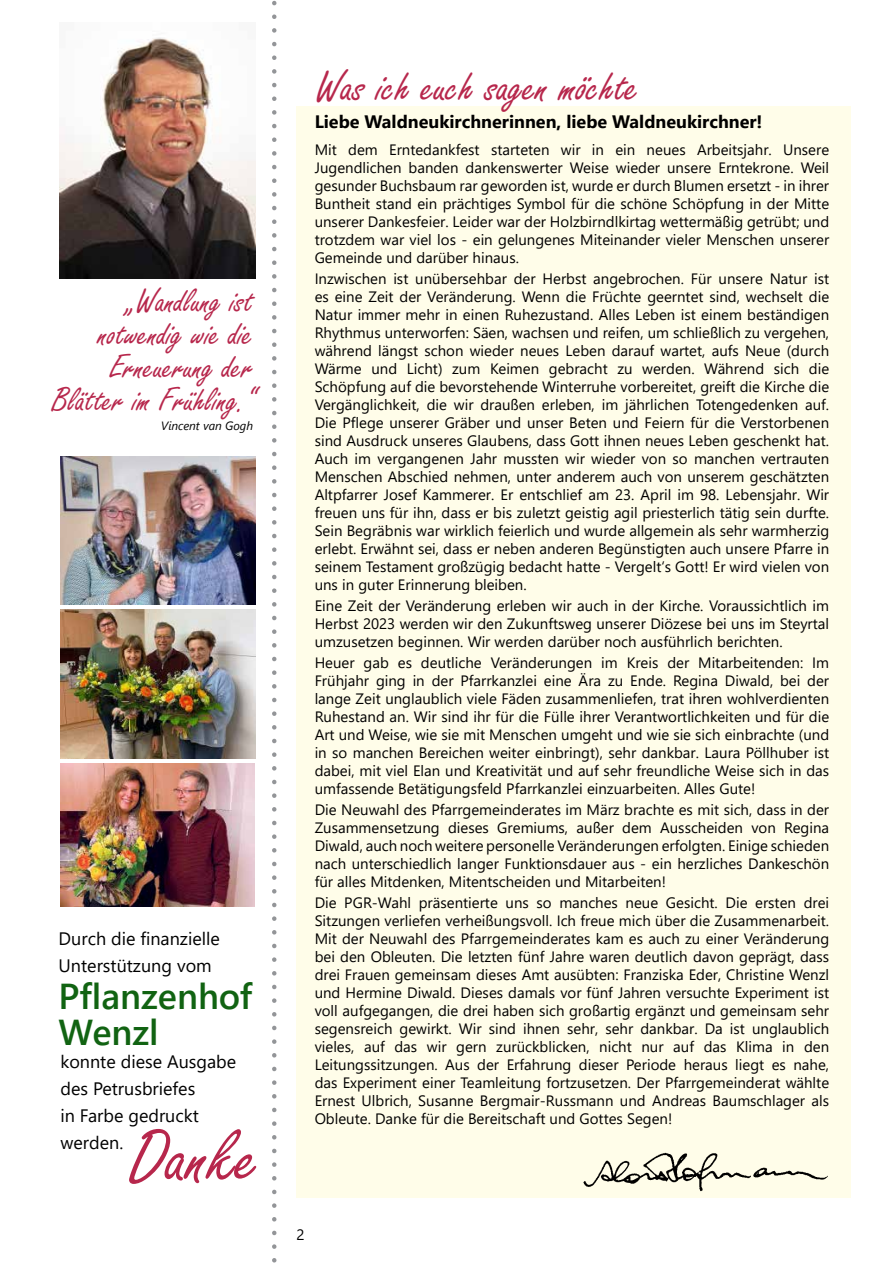
<style>
.page{position:relative;width:893px;height:1263px;background:#fff}
.page>*{position:absolute;margin:0;border:0;box-sizing:border-box;transform-origin:0 0}
.t1{font:81px "Freestyle Script";color:#b7274c}
.t2{font:46.5px "Freestyle Script";color:#b7274c}
.t3{font:36px/33px "Freestyle Script";color:#b7274c;text-align:right}
.t4{font:600 36px/36px "Segoe UI";color:#116312}
.t5{font:18px/27px "Segoe UI";color:#000}
.t6{font:700 18px "Segoe UI";color:#000}
.t7{font:15px/18px "Segoe UI";color:#000;text-align:justify}
.t8{font:italic 12px "Segoe UI";color:#000}
</style>
<div class="page">
<svg style="left:272px;top:0;width:5px;height:1263px"></svg>
<div style="left:296px;top:106px;width:554px;height:1092px;background:#fffde9"></div>
<img style="left:60px;top:37px;width:195px;height:241px">
<img style="left:583px;top:1152px;width:245px;height:40px">
<img style="left:61px;top:763px;width:193px;height:144px">
<img style="left:61px;top:609px;width:194px;height:149px">
<img style="left:61px;top:457px;width:194px;height:147px">
<h3 class="t3" style="left:52px;top:286px;width:202px">„Wandlung ist notwendig wie die<br>Erneuerung der<br>Blätter im Frühling.“</h3>
<p class="t8" style="left:161px;top:415px;width:94px">Vincent van Gogh</p>
<p class="t5" style="left:59px;top:924px;width:163px">Durch die finanzielle<br>Unterstützung vom</p>
<h3 class="t4" style="left:59px;top:975px;width:195px">Pflanzenhof<br>Wenzl</h3>
<p class="t5" style="left:60px;top:1046px;width:177px">konnte diese Ausgabe des Petrusbriefes<br>in Farbe gedruckt werden.</p>
<h1 class="t1" style="left:129px;top:1113px;width:132px">Danke</h1>
<h2 class="t2" style="left:316px;top:61px;width:325px">Was ich euch sagen möchte</h2>
<p class="t6" style="left:315px;top:105px;width:449px">Liebe Waldneukirchnerinnen, liebe Waldneukirchner!</p>
<p class="t7" style="left:315px;top:139px;width:516px">Mit dem Erntedankfest starteten wir in ein neues Arbeitsjahr. Unsere Jugendlichen banden dankenswerter Weise wieder unsere Erntekrone. Weil gesunder Buchsbaum rar geworden ist, wurde er durch Blumen ersetzt - in ihrer Buntheit stand ein prächtiges Symbol für die schöne Schöpfung in der Mitte unserer Dankesfeier. Leider war der Holzbirndlkirtag wettermäßig getrübt; und trotzdem war viel los - ein gelungenes Miteinander vieler Menschen unserer Gemeinde und darüber hinaus.</p>
<p class="t7" style="left:315px;top:268px;width:516px">Inzwischen ist unübersehbar der Herbst angebrochen. Für unsere Natur ist es eine Zeit der Veränderung. Wenn die Früchte geerntet sind, wechselt die Natur immer mehr in einen Ruhezustand. Alles Leben ist einem beständigen Rhythmus unterworfen: Säen, wachsen und reifen, um schließlich zu vergehen, während längst schon wieder neues Leben darauf wartet, aufs Neue (durch Wärme und Licht) zum Keimen gebracht zu werden. Während sich die Schöpfung auf die bevorstehende Winterruhe vorbereitet, greift die Kirche die Vergänglichkeit, die wir draußen erleben, im jährlichen Totengedenken auf.<br>Die Pflege unserer Gräber und unser Beten und Feiern für die Verstorbenen sind Ausdruck unseres Glaubens, dass Gott ihnen neues Leben geschenkt hat.<br>Auch im vergangenen Jahr mussten wir wieder von so manchen vertrauten Menschen Abschied nehmen, unter anderem auch von unserem geschätzten Altpfarrer Josef Kammerer. Er entschlief am 23. April im 98. Lebensjahr. Wir freuen uns für ihn, dass er bis zuletzt geistig agil priesterlich tätig sein durfte.<br>Sein Begräbnis war wirklich feierlich und wurde allgemein als sehr warmherzig erlebt. Erwähnt sei, dass er neben anderen Begünstigten auch unsere Pfarre in seinem Testament großzügig bedacht hatte - Vergelt‘s Gott! Er wird vielen von uns in guter Erinnerung bleiben.</p>
<p class="t7" style="left:315px;top:595px;width:516px">Eine Zeit der Veränderung erleben wir auch in der Kirche. Voraussichtlich im Herbst 2023 werden wir den Zukunftsweg unserer Diözese bei uns im Steyrtal umzusetzen beginnen. Wir werden darüber noch ausführlich berichten.</p>
<p class="t7" style="left:315px;top:652px;width:516px">Heuer gab es deutliche Veränderungen im Kreis der Mitarbeitenden: Im Frühjahr ging in der Pfarrkanzlei eine Ära zu Ende. Regina Diwald, bei der lange Zeit unglaublich viele Fäden zusammenliefen, trat ihren wohlverdienten Ruhestand an. Wir sind ihr für die Fülle ihrer Verantwortlichkeiten und für die Art und Weise, wie sie mit Menschen umgeht und wie sie sich einbrachte (und in so manchen Bereichen weiter einbringt), sehr dankbar. Laura Pöllhuber ist dabei, mit viel Elan und Kreativität und auf sehr freundliche Weise sich in das umfassende Betätigungsfeld Pfarrkanzlei einzuarbeiten. Alles Gute!</p>
<p class="t7" style="left:315px;top:799px;width:516px">Die Neuwahl des Pfarrgemeinderates im März brachte es mit sich, dass in der Zusammensetzung dieses Gremiums, außer dem Ausscheiden von Regina Diwald, auch noch weitere personelle Veränderungen erfolgten. Einige schieden nach unterschiedlich langer Funktionsdauer aus - ein herzliches Dankeschön für alles Mitdenken, Mitentscheiden und Mitarbeiten!</p>
<p class="t7" style="left:315px;top:892px;width:516px">Die PGR-Wahl präsentierte uns so manches neue Gesicht. Die ersten drei Sitzungen verliefen verheißungsvoll. Ich freue mich über die Zusammenarbeit.<br>Mit der Neuwahl des Pfarrgemeinderates kam es auch zu einer Veränderung bei den Obleuten. Die letzten fünf Jahre waren deutlich davon geprägt, dass drei Frauen gemeinsam dieses Amt ausübten: Franziska Eder, Christine Wenzl und Hermine Diwald. Dieses damals vor fünf Jahren versuchte Experiment ist voll aufgegangen, die drei haben sich großartig ergänzt und gemeinsam sehr segensreich gewirkt. Wir sind ihnen sehr, sehr dankbar. Da ist unglaublich vieles, auf das wir gern zurückblicken, nicht nur auf das Klima in den Leitungssitzungen. Aus der Erfahrung dieser Periode heraus liegt es nahe, das Experiment einer Teamleitung fortzusetzen. Der Pfarrgemeinderat wählte Ernest Ulbrich, Susanne Bergmair-Russmann und Andreas Baumschlager als Obleute. Danke für die Bereitschaft und Gottes Segen!</p>
<p class="t7" style="left:296px;top:1225px;width:10px">2</p>
</div>
